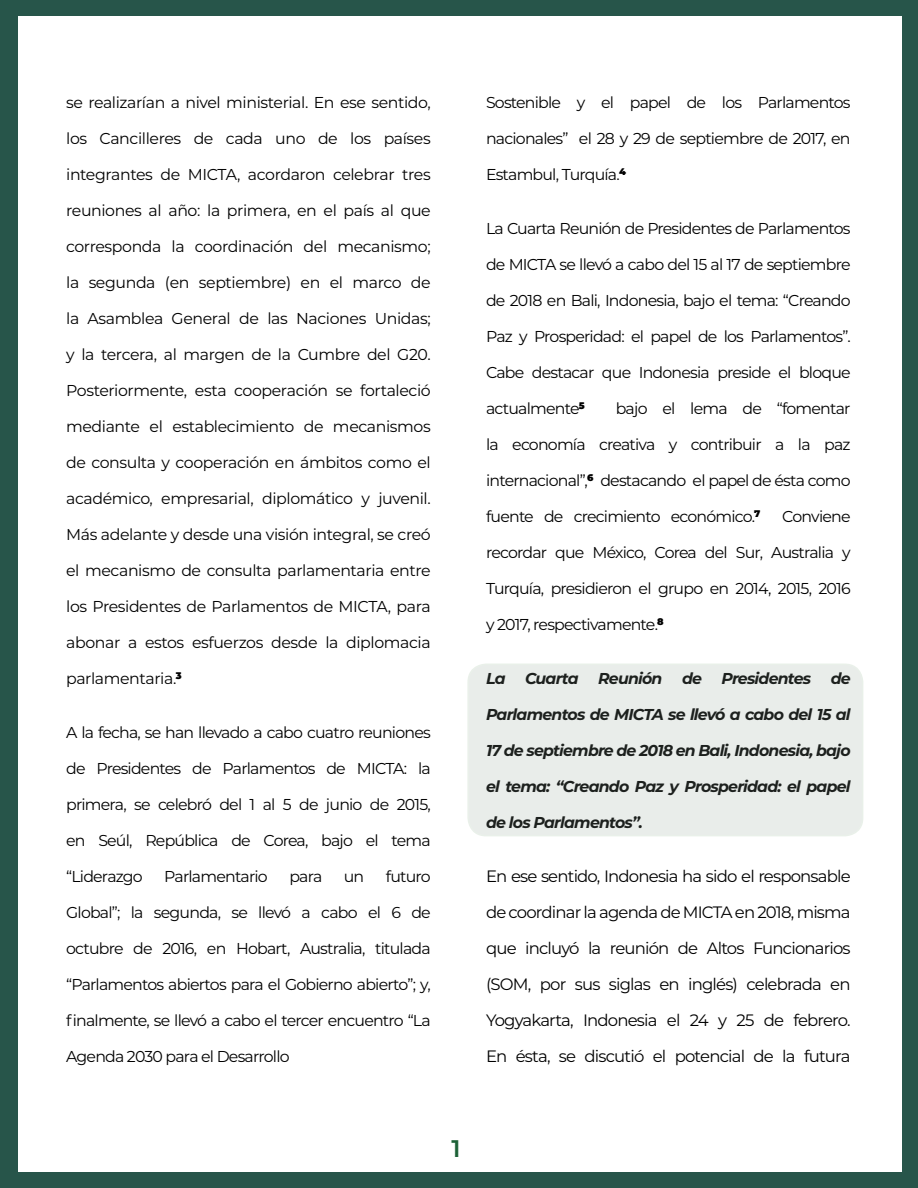
<style>
.page{position:relative;width:918px;height:1188px;background:#27554a}
.page>*{position:absolute;margin:0;border:0;box-sizing:border-box;transform-origin:0 0}
.t1{font:600 24px "Montserrat";color:#1c6136}
.Texto_CEIGB{font:16.5px/36px "Montserrat";letter-spacing:-.05em;color:#000;text-align:justify}
.Texto_CEIGB-2{font:15.75px "Montserrat";letter-spacing:-.05em;color:#000}
.Resalte_CEIGB{font:15.75px "Montserrat";letter-spacing:-.025em;color:#000}
.Resalte_CEIGB-2{font:italic 700 15.75px "Montserrat";letter-spacing:-.05em;color:#000}
</style>
<div class="page">
<div style="left:18px;top:17px;width:883px;height:1155px;background:#fff"></div>
<div style="left:468px;top:664px;width:395px;height:172px;background:#e9edea;border-radius:18px"></div>
<div style="left:467px;top:664px;width:396px;height:172px;border:2px solid #92b792;border-radius:18px"></div>
<p class="Resalte_CEIGB" style="left:66px;top:92px;width:366px">se realizarían a nivel ministerial. En ese sentido,</p>
<p class="Resalte_CEIGB" style="left:66px;top:128px;width:366px">los Cancilleres de cada uno de los países</p>
<p class="Resalte_CEIGB" style="left:66px;top:164px;width:366px">integrantes de MICTA, acordaron celebrar tres</p>
<p class="Resalte_CEIGB" style="left:66px;top:200px;width:366px">reuniones al año: la primera, en el país al que</p>
<p class="Resalte_CEIGB" style="left:66px;top:236px;width:366px">corresponda la coordinación del mecanismo;</p>
<p class="Resalte_CEIGB" style="left:66px;top:272px;width:366px">la segunda (en septiembre) en el marco de</p>
<p class="Resalte_CEIGB" style="left:66px;top:308px;width:366px">la Asamblea General de las Naciones Unidas;</p>
<p class="Resalte_CEIGB" style="left:66px;top:344px;width:366px">y la tercera, al margen de la Cumbre del G20.</p>
<p class="Resalte_CEIGB" style="left:66px;top:380px;width:366px">Posteriormente, esta cooperación se fortaleció</p>
<p class="Resalte_CEIGB" style="left:66px;top:416px;width:366px">mediante el establecimiento de mecanismos</p>
<p class="Resalte_CEIGB" style="left:66px;top:452px;width:366px">de consulta y cooperación en ámbitos como el</p>
<p class="Resalte_CEIGB" style="left:66px;top:488px;width:366px">académico, empresarial, diplomático y juvenil.</p>
<p class="Resalte_CEIGB" style="left:66px;top:524px;width:366px">Más adelante y desde una visión integral, se creó</p>
<p class="Resalte_CEIGB" style="left:66px;top:560px;width:366px">el mecanismo de consulta parlamentaria entre</p>
<p class="Resalte_CEIGB" style="left:66px;top:596px;width:366px">los Presidentes de Parlamentos de MICTA, para</p>
<p class="Resalte_CEIGB" style="left:66px;top:632px;width:366px">abonar a estos esfuerzos desde la diplomacia</p>
<p class="Resalte_CEIGB" style="left:66px;top:668px;width:117px">parlamentaria.<sup>3</sup></p>
<p class="Texto_CEIGB-2" style="left:66px;top:722px;width:366px">A la fecha, se han llevado a cabo cuatro reuniones</p>
<p class="Texto_CEIGB-2" style="left:66px;top:758px;width:366px">de Presidentes de Parlamentos de MICTA: la</p>
<p class="Texto_CEIGB-2" style="left:66px;top:794px;width:366px">primera, se celebró del 1 al 5 de junio de 2015,</p>
<p class="Texto_CEIGB-2" style="left:66px;top:830px;width:366px">en Seúl, República de Corea, bajo el tema</p>
<p class="Texto_CEIGB-2" style="left:66px;top:866px;width:78px">“Liderazgo</p>
<p class="Texto_CEIGB-2" style="left:164px;top:866px;width:105px">Parlamentario</p>
<p class="Texto_CEIGB-2" style="left:289px;top:866px;width:35px">para</p>
<p class="Texto_CEIGB-2" style="left:344px;top:866px;width:22px">un</p>
<p class="Texto_CEIGB-2" style="left:386px;top:866px;width:46px">futuro</p>
<p class="Texto_CEIGB-2" style="left:66px;top:902px;width:366px">Global”; la segunda, se llevó a cabo el 6 de</p>
<p class="Texto_CEIGB-2" style="left:66px;top:938px;width:366px">octubre de 2016, en Hobart, Australia, titulada</p>
<p class="Texto_CEIGB-2" style="left:66px;top:974px;width:366px">“Parlamentos abiertos para el Gobierno abierto”; y,</p>
<p class="Texto_CEIGB-2" style="left:66px;top:1010px;width:366px">finalmente, se llevó a cabo el tercer encuentro “La</p>
<p class="Texto_CEIGB-2" style="left:66px;top:1046px;width:225px">Agenda 2030 para el Desarrollo</p>
<p class="Texto_CEIGB-2" style="left:486px;top:92px;width:366px">Sostenible y el papel de los Parlamentos</p>
<p class="Texto_CEIGB-2" style="left:486px;top:128px;width:366px">nacionales” el 28 y 29 de septiembre de 2017, en</p>
<p class="Texto_CEIGB-2" style="left:486px;top:164px;width:141px">Estambul, Turquía.<sup>4</sup></p>
<p class="Texto_CEIGB-2" style="left:486px;top:218px;width:366px">La Cuarta Reunión de Presidentes de Parlamentos</p>
<p class="Texto_CEIGB-2" style="left:486px;top:254px;width:366px">de MICTA se llevó a cabo del 15 al 17 de septiembre</p>
<p class="Texto_CEIGB-2" style="left:486px;top:290px;width:366px">de 2018 en Bali, Indonesia, bajo el tema: “Creando</p>
<p class="Texto_CEIGB-2" style="left:486px;top:326px;width:366px">Paz y Prosperidad: el papel de los Parlamentos”.</p>
<p class="Texto_CEIGB-2" style="left:486px;top:362px;width:366px">Cabe destacar que Indonesia preside el bloque</p>
<p class="Texto_CEIGB-2" style="left:486px;top:398px;width:100px">actualmente<sup>5</sup></p>
<p class="Texto_CEIGB-2" style="left:616px;top:398px;width:236px">bajo el lema de “fomentar</p>
<p class="Texto_CEIGB-2" style="left:486px;top:434px;width:366px">la economía creativa y contribuir a la paz</p>
<p class="Texto_CEIGB-2" style="left:486px;top:470px;width:366px">internacional”,<sup>6</sup> destacando el papel de ésta como</p>
<p class="Texto_CEIGB-2" style="left:486px;top:506px;width:276px">fuente de crecimiento económico.<sup>7</sup></p>
<p class="Texto_CEIGB-2" style="left:782px;top:506px;width:70px">Conviene</p>
<p class="Texto_CEIGB-2" style="left:486px;top:542px;width:366px">recordar que México, Corea del Sur, Australia y</p>
<p class="Texto_CEIGB-2" style="left:486px;top:578px;width:366px">Turquía, presidieron el grupo en 2014, 2015, 2016</p>
<p class="Texto_CEIGB-2" style="left:486px;top:614px;width:179px">y 2017, respectivamente.<sup>8</sup></p>
<p class="Resalte_CEIGB-2" style="left:486px;top:667px;width:366px">La Cuarta Reunión de Presidentes de</p>
<p class="Resalte_CEIGB-2" style="left:486px;top:703px;width:366px">Parlamentos de MICTA se llevó a cabo del 15 al</p>
<p class="Resalte_CEIGB-2" style="left:486px;top:739px;width:366px">17 de septiembre de 2018 en Bali, Indonesia, bajo</p>
<p class="Resalte_CEIGB-2" style="left:486px;top:775px;width:366px">el tema: “Creando Paz y Prosperidad: el papel</p>
<p class="Resalte_CEIGB-2" style="left:486px;top:811px;width:158px">de los Parlamentos”.</p>
<p class="Texto_CEIGB" style="left:486px;top:858px;width:366px">En ese sentido, Indonesia ha sido el responsable de coordinar la agenda de MICTA en 2018, misma que incluyó la reunión de Altos Funcionarios (SOM, por sus siglas en inglés) celebrada en Yogyakarta, Indonesia el 24 y 25 de febrero.<br>En ésta, se discutió el potencial de la futura</p>
<h1 class="t1" style="left:451px;top:1132px;width:11px">1</h1>
</div>
